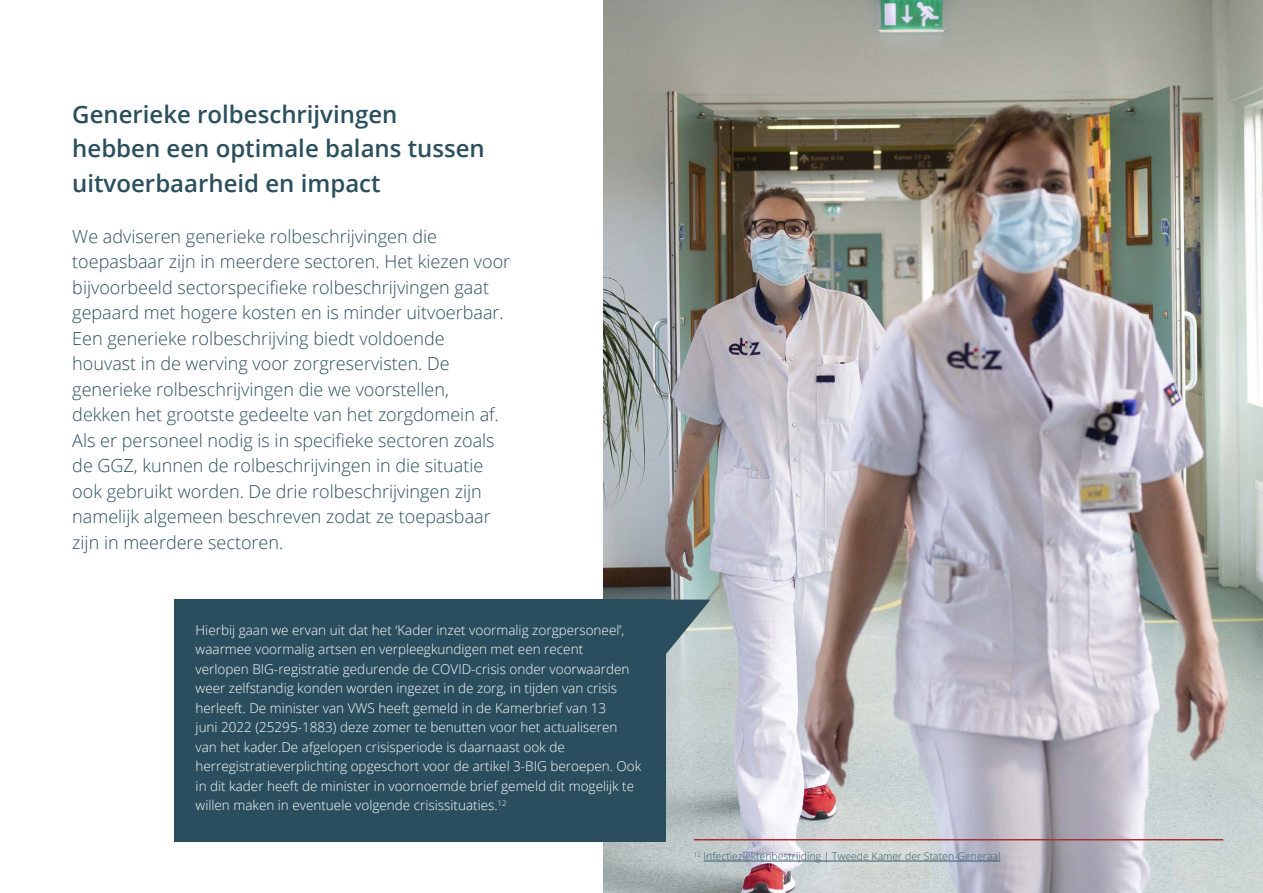
<style>
.page{position:relative;width:1263px;height:893px;background:#fff}
.page>*{position:absolute;margin:0;border:0;box-sizing:border-box;transform-origin:0 0}
.t1{font:600 24px/34.5px "Open Sans";color:#2b4f5d}
.t2{font:300 18px/25.5px "Open Sans";color:#2b4f5d}
.t3{font:300 13.5px/19.5px "Open Sans";color:#fff}
.t4{font:300 10.5px "Open Sans";color:#315a69}
</style>
<div class="page">
<img style="left:604px;top:0;width:659px;height:893px">
<div style="left:174px;top:600px;width:492px;height:242px;background:#2a4e5d"></div>
<svg style="left:666px;top:600px;width:45px;height:74px;background:#8da1a6"></svg>
<hr style="left:694px;top:839px;width:529px;height:1px;background:#ac2c36">
<hr style="left:703px;top:861px;width:297px;height:1px;background:#315a69">
<h1 class="t1" style="left:72px;top:96px;width:414px">Generieke rolbeschrijvingen hebben een optimale balans tussen uitvoerbaarheid en impact</h1>
<p class="t2" style="left:72px;top:223px;width:439px">We adviseren generieke rolbeschrijvingen die toepasbaar zijn in meerdere sectoren. Het kiezen voor bijvoorbeeld sectorspecifieke rolbeschrijvingen gaat gepaard met hogere kosten en is minder uitvoerbaar.<br>Een generieke rolbeschrijving biedt voldoende houvast in de werving voor zorgreservisten. De generieke rolbeschrijvingen die we voorstellen, dekken het grootste gedeelte van het zorgdomein af.<br>Als er personeel nodig is in specifieke sectoren zoals de GGZ, kunnen de rolbeschrijvingen in die situatie ook gebruikt worden. De drie rolbeschrijvingen zijn namelijk algemeen beschreven zodat ze toepasbaar zijn in meerdere sectoren.</p>
<p class="t3" style="left:196px;top:620px;width:447px">Hierbij gaan we ervan uit dat het ‘Kader inzet voormalig zorgpersoneel’, waarmee voormalig artsen en verpleegkundigen met een recent<br>verlopen BIG-registratie gedurende de COVID-crisis onder voorwaarden weer zelfstandig konden worden ingezet in de zorg, in tijden van crisis herleeft. De minister van VWS heeft gemeld in de Kamerbrief van 13<br>juni 2022 (25295-1883) deze zomer te benutten voor het actualiseren van het kader.De afgelopen crisisperiode is daarnaast ook de herregistratieverplichting opgeschort voor de artikel 3-BIG beroepen. Ook in dit kader heeft de minister in voornoemde brief gemeld dit mogelijk te willen maken in eventuele volgende crisissituaties.<sup>12</sup></p>
<p class="t4" style="left:694px;top:849px;width:308px"><sup>12</sup> Infectieziektenbestrijding | Tweede Kamer der Staten-Generaal</p>
</div>
